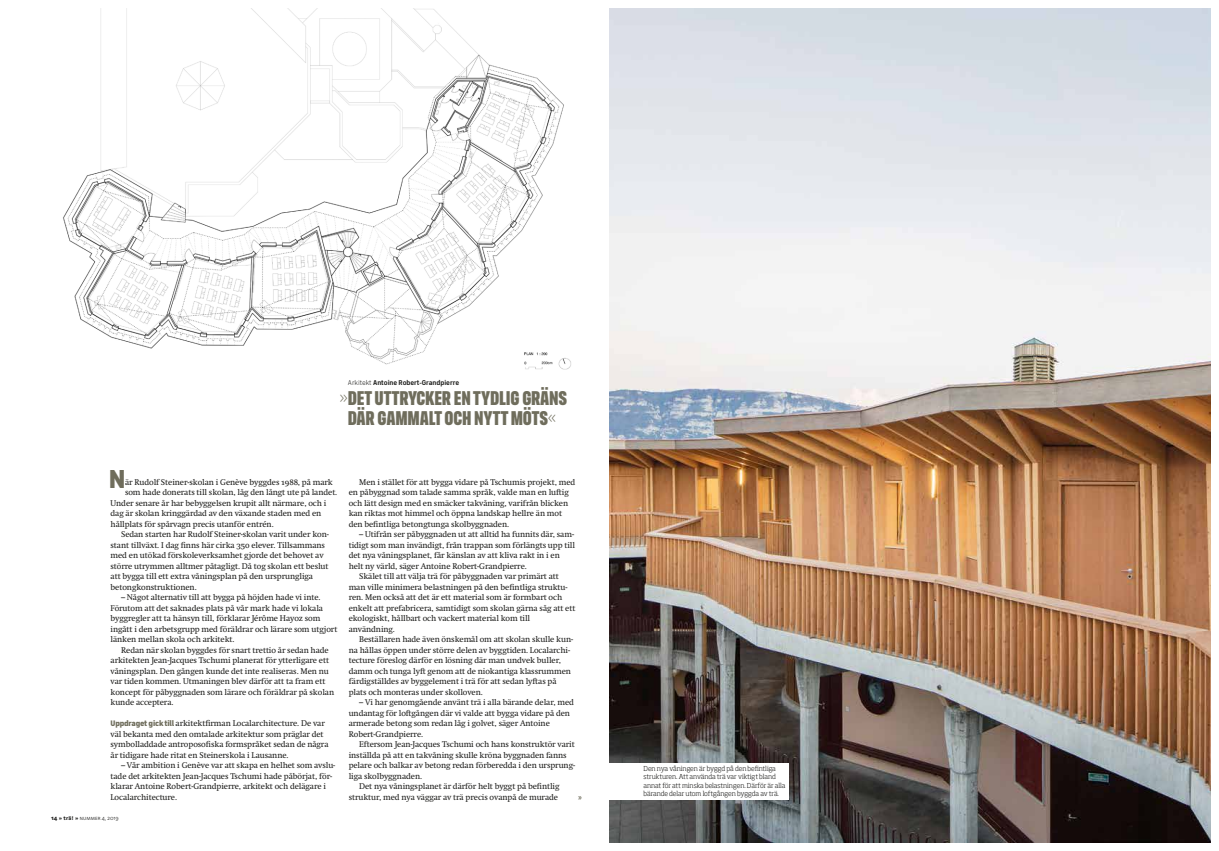
<style>
.page{position:relative;width:1219px;height:851px;background:#fff}
.page>*{position:absolute;margin:0;border:0;box-sizing:border-box;transform-origin:0 0}
.t1{font:900 26px "FS Industrie";color:#6f6d5c}
.t2{font:900 20px/20px "FS Industrie Cd";letter-spacing:-.01em;color:#6f6d5c;text-align:center}
.t3{font:8.5px/10.5px "Swift Neue LT Pro";letter-spacing:-.01em;color:#1d1d1b}
.t4{font:700 8.5px "Swift Neue LT Pro";color:#6f6d5c}
.t5{font:700 7px "FS Industrie";letter-spacing:-.01em;color:#1d1d1b}
.t6{font:300 6.8px/8.5px "Soho Std";letter-spacing:-.005em;color:#1d1d1b}
.t7{font:6px "Foundry Sterling";letter-spacing:.01em;color:#1d1d1b}
.s1{font-weight:400}
.s2{font-weight:300}
.s3{font-family:"FS Industrie";font-weight:900;font-size:8px;color:#6f6d5c}
.s4{font-weight:800}
.s5{font-weight:800;font-size:5.5px}
</style>
<div class="page">
<img style="left:63px;top:9px;width:508px;height:361px">
<img style="left:609px;top:9px;width:601px;height:833px">
<div style="left:609px;top:763px;width:180px;height:36px;background:#fff"></div>
<p class="t5" style="left:348px;top:378px;width:113px"><span class="s1">Arkitekt</span> Antoine Robert-Grandpierre</p>
<h2 class="t2" style="left:339px;top:387px;width:229px"><span class="s2">»</span>DET UTTRYCKER EN TYDLIG GRÄNS<br>DÄR GAMMALT OCH NYTT MÖTS<span class="s2">«</span></h2>
<h1 class="t1" style="left:109px;top:462px;width:18px">N</h1>
<p class="t3" style="left:125px;top:476px;width:209px">är Rudolf Steiner-skolan i Genève byggdes 1988, på mark</p>
<p class="t3" style="left:125px;top:487px;width:214px">som hade donerats till skolan, låg den långt ute på landet.</p>
<p class="t3" style="left:111px;top:497px;width:217px">Under senare år har bebyggelsen krupit allt närmare, och i</p>
<p class="t3" style="left:111px;top:508px;width:212px">dag är skolan kringgärdad av den växande staden med en</p>
<p class="t3" style="left:111px;top:518px;width:165px">hållplats för spårvagn precis utanför entrén.</p>
<p class="t3" style="left:121px;top:529px;width:209px">Sedan starten har Rudolf Steiner-skolan varit under kon-</p>
<p class="t3" style="left:111px;top:539px;width:216px">stant tillväxt. I dag finns här cirka 350 elever. Tillsammans</p>
<p class="t3" style="left:111px;top:550px;width:215px">med en utökad förskoleverksamhet gjorde det behovet av</p>
<p class="t3" style="left:111px;top:560px;width:220px">större utrymmen alltmer påtagligt. Då tog skolan ett beslut</p>
<p class="t3" style="left:111px;top:571px;width:204px">att bygga till ett extra våningsplan på den ursprungliga</p>
<p class="t3" style="left:111px;top:581px;width:88px">betongkonstruktionen.</p>
<p class="t3" style="left:111px;top:592px;width:228px;text-indent:10px">– Något alternativ till att bygga på höjden hade vi inte.<br>Förutom att det saknades plats på vår mark hade vi lokala byggregler att ta hänsyn till, förklarar Jérôme Hayoz som ingått i den arbetsgrupp med föräldrar och lärare som utgjort länken mellan skola och arkitekt.</p>
<p class="t3" style="left:111px;top:644px;width:225px;text-indent:10px">Redan när skolan byggdes för snart trettio år sedan hade arkitekten Jean-Jacques Tschumi planerat för ytterligare ett våningsplan. Den gången kunde det inte realiseras. Men nu var tiden kommen. Utmaningen blev därför att ta fram ett koncept för påbyggnaden som lärare och föräldrar på skolan kunde acceptera.</p>
<p class="t3" style="left:111px;top:718px;width:219px"><span class="s3">Uppdraget gick till</span> arkitektfirman Localarchitecture. De var väl bekanta med den omtalade arkitektur som präglar det symbolladdade antroposofiska formspråket sedan de några år tidigare hade ritat en Steinerskola i Lausanne.</p>
<p class="t3" style="left:111px;top:760px;width:226px;text-indent:10px">– Vår ambition i Genève var att skapa en helhet som avslu&shy;tade det arkitekten Jean-Jacques Tschumi hade påbörjat, för&shy;klarar Antoine Robert-Grandpierre, arkitekt och delägare i Localarchitecture.</p>
<p class="t6" style="left:643px;top:763px;width:144px">Den nya våningen är byggd på den befintliga strukturen. Att använda trä var viktigt bland annat för att minska belastningen. Därför är alla bärande delar utom loftgången byggda av trä.</p>
<p class="t4" style="left:578px;top:792px;width:5px">»</p>
<p class="t3" style="left:349px;top:476px;width:228px;text-indent:10px">Men i stället för att bygga vidare på Tschumis projekt, med en påbyggnad som talade samma språk, valde man en luftig och lätt design med en smäcker takvåning, varifrån blicken kan riktas mot himmel och öppna landskap hellre än mot den befintliga betongtunga skolbyggnaden.</p>
<p class="t3" style="left:359px;top:529px;width:216px">– Utifrån ser påbyggnaden ut att alltid ha funnits där, sam-</p>
<p class="t3" style="left:349px;top:539px;width:228px">tidigt som man invändigt, från trappan som förlängts upp till</p>
<p class="t3" style="left:349px;top:550px;width:213px">det nya våningsplanet, får känslan av att kliva rakt in i en</p>
<p class="t3" style="left:349px;top:560px;width:180px">helt ny värld, säger Antoine Robert-Grandpierre.</p>
<p class="t3" style="left:359px;top:571px;width:201px">Skälet till att välja trä för påbyggnaden var primärt att</p>
<p class="t3" style="left:349px;top:581px;width:220px">man ville minimera belastningen på den befintliga struktu-</p>
<p class="t3" style="left:349px;top:592px;width:215px">ren. Men också att det är ett material som är formbart och</p>
<p class="t3" style="left:349px;top:602px;width:228px">enkelt att prefabricera, samtidigt som skolan gärna såg att ett</p>
<p class="t3" style="left:349px;top:613px;width:183px">ekologiskt, hållbart och vackert material kom till</p>
<p class="t3" style="left:349px;top:623px;width:48px">användning.</p>
<p class="t3" style="left:359px;top:634px;width:215px">Beställaren hade även önskemål om att skolan skulle kun-</p>
<p class="t3" style="left:349px;top:644px;width:223px">na hållas öppen under större delen av byggtiden. Localarchi-</p>
<p class="t3" style="left:349px;top:655px;width:214px">tecture föreslog därför en lösning där man undvek buller,</p>
<p class="t3" style="left:349px;top:665px;width:224px">damm och tunga lyft genom att de niokantiga klassrummen</p>
<p class="t3" style="left:349px;top:676px;width:209px">färdigställdes av byggelement i trä för att sedan lyftas på</p>
<p class="t3" style="left:349px;top:686px;width:136px">plats och monteras under skolloven.</p>
<p class="t3" style="left:349px;top:697px;width:227px;text-indent:10px">– Vi har genomgående använt trä i alla bärande delar, med undantag för loftgången där vi valde att bygga vidare på den armerade betong som redan låg i golvet, säger Antoine Robert-Grandpierre.</p>
<p class="t3" style="left:359px;top:739px;width:217px">Eftersom Jean-Jacques Tschumi och hans konstruktör varit</p>
<p class="t3" style="left:349px;top:749px;width:220px">inställda på att en takvåning skulle kröna byggnaden fanns</p>
<p class="t3" style="left:349px;top:760px;width:228px">pelare och balkar av betong redan förberedda i den ursprung-</p>
<p class="t3" style="left:349px;top:770px;width:75px">liga skolbyggnaden.</p>
<p class="t3" style="left:359px;top:781px;width:202px">Det nya våningsplanet är därför helt byggt på befintlig</p>
<p class="t3" style="left:349px;top:791px;width:211px">struktur, med nya väggar av trä precis ovanpå de murade</p>
<p class="t7" style="left:51px;top:814px;width:69px"><span class="s4">14 »</span> <span class="s5">trä!</span> <span class="s4">»</span> nummer 4, 2019</p>
</div>
